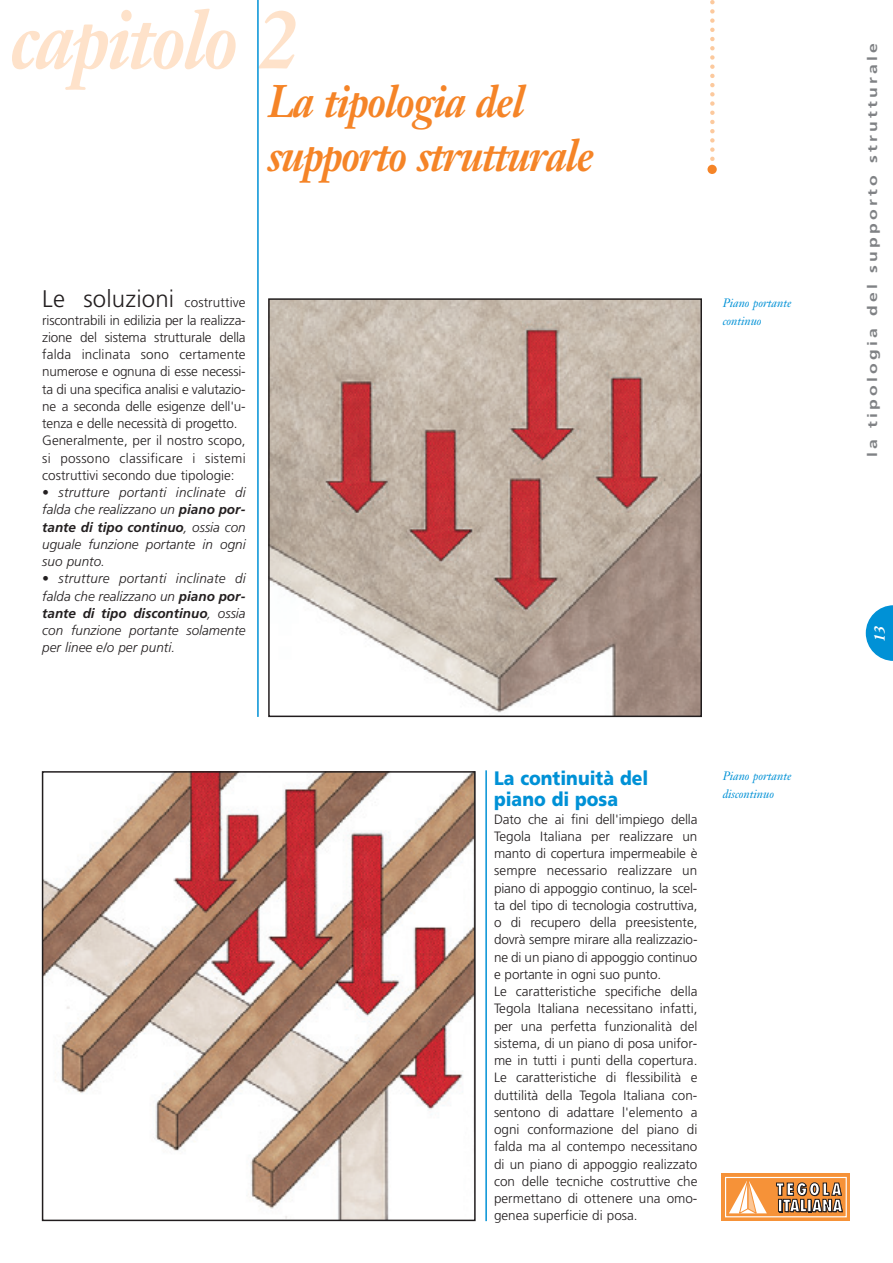
<style>
.page{position:relative;width:893px;height:1263px;background:#fff}
.page>*{position:absolute;margin:0;border:0;box-sizing:border-box;transform-origin:0 0}
.t1{font:italic 700 82.5px "Janson Text";letter-spacing:-.03em;color:#fee2ca;scale:.9 1}
.t2{font:italic 700 45px/54px "Janson Text";letter-spacing:-.03em;color:#f58427;scale:.9 1}
.t3{font:300 24px "Frutiger";letter-spacing:.01em;color:#231f20}
.t4{font:900 19.5px/21px "Frutiger";color:#0091d6;scale:.9 1}
.t5{font:italic 700 15px "Janson Text";color:#fff}
.t6{font:300 13.5px/17.2px "Frutiger";color:#231f20}
.t7{font:italic 300 13.5px/17.2px "Frutiger";color:#231f20;text-align:justify}
.t8{font:700 13.5px "Frutiger";letter-spacing:.185em;color:#808285;scale:1.3 1}
.t9{font:italic 12px/18px "Janson Text";color:#0091d6}
.s1{font-size:13.5px}
.s2{font-weight:700}
</style>
<div class="page">
<div style="left:722px;top:1173px;width:128px;height:48px;background:#f69238"></div>
<div style="left:725px;top:1177px;width:122px;height:40px;border:1px solid #fff"></div>
<svg style="left:776px;top:1182px;width:67px;height:30px"></svg>
<svg style="left:729px;top:1176px;width:38px;height:38px"></svg>
<hr style="left:257px;top:1px;width:2px;height:716px;background:#0091d6">
<hr style="left:485px;top:770px;width:2px;height:451px;background:#0091d6">
<svg style="left:866px;top:605px;width:27px;height:56px"></svg>
<svg style="left:710px;top:1px;width:5px;height:165px"></svg>
<div style="left:707px;top:165px;width:10px;height:9px;background:#f58427;border-radius:50%"></div>
<img style="left:271px;top:301px;width:428px;height:413px">
<div style="left:268px;top:298px;width:434px;height:419px;border:2px solid #211d1e"></div>
<img style="left:45px;top:774px;width:428px;height:444px">
<div style="left:42px;top:771px;width:434px;height:450px;border:2px solid #211d1e"></div>
<h1 class="t1" style="left:11px;top:9px;width:321px">capitolo 2</h1>
<h2 class="t2" style="left:268px;top:79px;width:364px">La tipologia del supporto strutturale</h2>
<h3 class="t3" style="left:42px;top:289px;width:205px">Le soluzioni <span class="s1">costruttive</span></h3>
<p class="t6" style="left:42px;top:312px;width:205px">riscontrabili in edilizia per la realizza&shy;zione del sistema strutturale della falda inclinata sono certamente numerose e ognuna di esse necessi&shy;ta di una specifica analisi e valutazio&shy;ne a seconda delle esigenze dell'u&shy;tenza e delle necessità di progetto.<br>Generalmente, per il nostro scopo, si possono classificare i sistemi costruttivi secondo due tipologie:</p>
<p class="t7" style="left:42px;top:485px;width:205px">• strutture portanti inclinate di falda che realizzano un <span class="s2">piano por&shy;tante di tipo continuo</span>, ossia con uguale funzione portante in ogni suo punto.</p>
<p class="t7" style="left:42px;top:571px;width:205px">• strutture portanti inclinate di falda che realizzano un <span class="s2">piano por&shy;tante di tipo discontinuo</span>, ossia con funzione portante solamente per linee e/o per punti.</p>
<p class="t9" style="left:723px;top:295px;width:70px">Piano portante continuo</p>
<h3 class="t4" style="left:494px;top:770px;width:173px">La continuità del piano di posa</h3>
<p class="t6" style="left:494px;top:811px;width:205px">Dato che ai fini dell'impiego della Tegola Italiana per realizzare un manto di copertura impermeabile è sempre necessario realizzare un piano di appoggio continuo, la scel&shy;ta del tipo di tecnologia costruttiva, o di recupero della preesistente, dovrà sempre mirare alla realizzazio&shy;ne di un piano di appoggio continuo e portante in ogni suo punto.<br>Le caratteristiche specifiche della Tegola Italiana necessitano infatti, per una perfetta funzionalità del sistema, di un piano di posa unifor&shy;me in tutti i punti della copertura.<br>Le caratteristiche di flessibilità e duttilità della Tegola Italiana con&shy;sentono di adattare l'elemento a ogni conformazione del piano di falda ma al contempo necessitano di un piano di appoggio realizzato con delle tecniche costruttive che permettano di ottenere una omo&shy;genea superficie di posa.</p>
<p class="t9" style="left:723px;top:768px;width:70px">Piano portante discontinuo</p>
<p class="t8" style="left:867px;top:457px;width:320px;rotate:-90deg">la tipologia del supporto strutturale</p>
<p class="t5" style="left:874px;top:642px;width:18px;rotate:-90deg">13</p>
</div>
